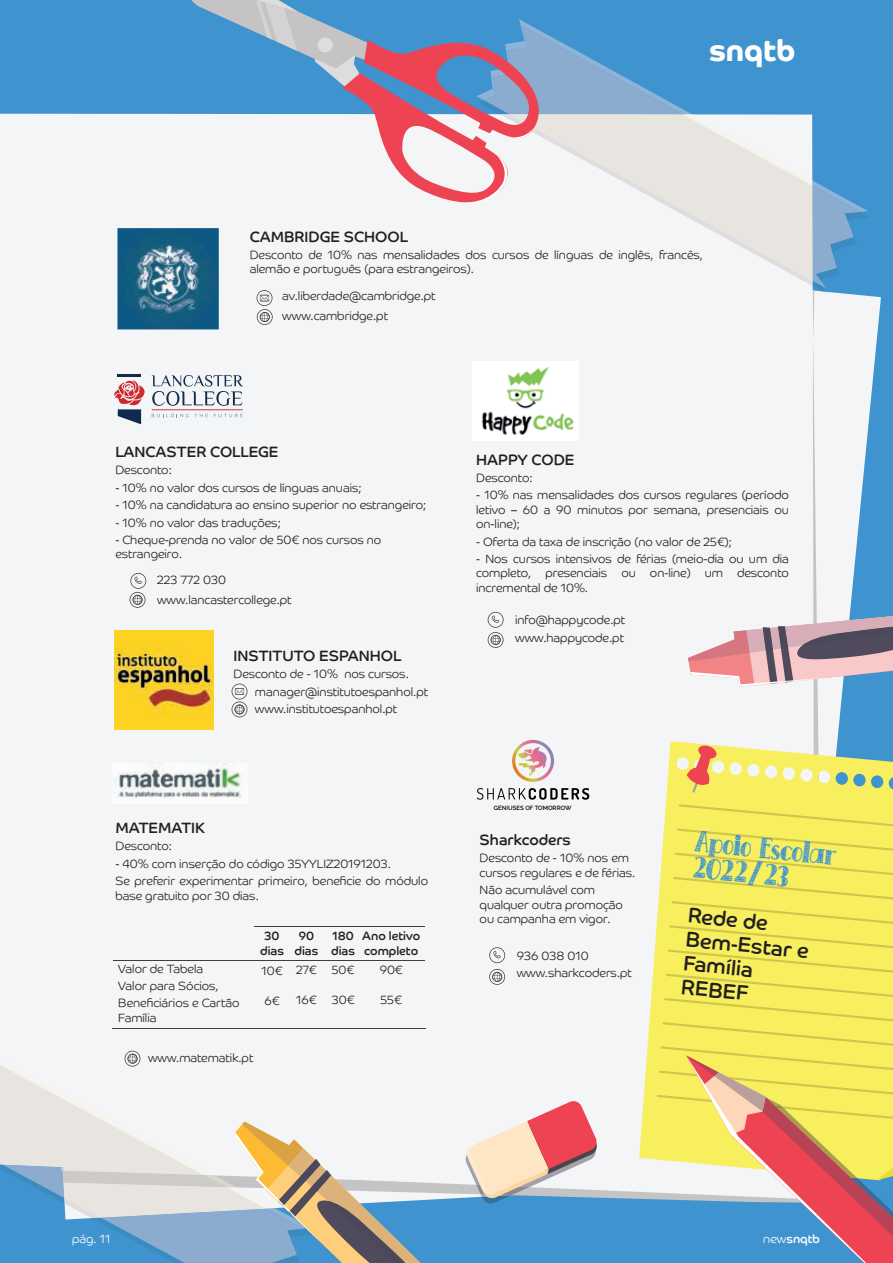
<style>
.page{position:relative;width:893px;height:1263px;background:#3f94d0}
.page>*{position:absolute;margin:0;border:0;box-sizing:border-box;transform-origin:0 0}
.t1{font:30px/26.5px "School Room";color:#3f94d0}
.t2{font:700 30px "Co Headline";color:#fff}
.t3{font:21px/24px "Co Headline";color:#231f20}
.t4{font:15px "Co Headline";color:#231f20}
.t5{font:300 12px/14.4px "Co Headline";color:#231f20}
.t6{font:12px/15px "Co Headline";color:#231f20;text-align:center}
.t7{font:12px "Co Headline";color:#fff}
.t8{font:300 12px "Co Headline";color:#fff}
.t9{font:600 6.15px "Raleway";color:#000001}
.s1{font-weight:300}
</style>
<div class="page">
<svg style="left:824px;top:292px;width:57px;height:449px;fill:#f4f5f6"></svg>
<div style="left:0;top:114px;width:815px;height:1085px;background:#f4f5f6"></div>
<svg style="left:812px;top:288px;width:16px;height:7px"></svg>
<svg style="left:476px;top:204px;width:392px;height:84px;fill:#f4f5f6"></svg>
<svg style="left:484px;top:34px;width:376px;height:252px"></svg>
<svg style="left:509px;top:114px;width:303px;height:167px;background:#edeceb"></svg>
<svg style="left:639px;top:741px;width:254px;height:439px;background:#eaeba1"></svg>
<svg style="left:657px;top:804px;width:236px;height:316px;background:#f3eb5d"></svg>
<svg style="left:687px;top:744px;width:30px;height:49px"></svg>
<svg style="left:187px;top:0;width:360px;height:204px"></svg>
<svg style="left:465px;top:1100px;width:133px;height:103px;background:#e0bbb9"></svg>
<svg style="left:688px;top:613px;width:205px;height:74px;background:#c4acb5"></svg>
<svg style="left:686px;top:1055px;width:207px;height:208px"></svg>
<svg style="left:257px;top:290px;width:16px;height:35px"></svg>
<svg style="left:232px;top:684px;width:15px;height:33px"></svg>
<svg style="left:130px;top:573px;width:16px;height:35px"></svg>
<svg style="left:489px;top:947px;width:16px;height:16px"></svg>
<svg style="left:489px;top:969px;width:16px;height:16px"></svg>
<hr style="left:113px;top:960px;width:311px;height:1px;background:#3e3e3f">
<hr style="left:113px;top:1028px;width:313px;height:1px;background:#3e3e3f">
<hr style="left:254px;top:926px;width:170px;height:1px;background:#3e3e3f">
<svg style="left:0;top:1051px;width:451px;height:212px;background:#c7d2d8"></svg>
<svg style="left:477px;top:788px;width:112px;height:12px"></svg>
<svg style="left:512px;top:740px;width:42px;height:42px;background:#e2c7c0"></svg>
<img style="left:115px;top:630px;width:99px;height:100px">
<img style="left:472px;top:362px;width:106px;height:79px">
<img style="left:117px;top:228px;width:102px;height:101px">
<hr style="left:118px;top:375px;width:23px;height:2px;background:#0f2a4c">
<svg style="left:114px;top:380px;width:31px;height:44px"></svg>
<svg style="left:152px;top:375px;width:91px;height:31px;background:#c4cbd3"></svg>
<hr style="left:152px;top:409px;width:91px;height:1px;background:#ce292d">
<svg style="left:152px;top:414px;width:56px;height:3px"></svg>
<svg style="left:214px;top:414px;width:29px;height:3px"></svg>
<img style="left:113px;top:764px;width:134px;height:40px">
<svg style="left:488px;top:612px;width:16px;height:36px"></svg>
<h1 class="t2" style="left:709px;top:33px;width:88px">snqtb</h1>
<p class="t4" style="left:250px;top:228px;width:160px">CAMBRIDGE SCHOOL</p>
<p class="t5" style="left:250px;top:248px;width:455px">Desconto de 10% nas mensalidades dos cursos de línguas de inglês, francês, alemão e português (para estrangeiros).</p>
<p class="t5" style="left:282px;top:285px;width:155px;line-height:20.4px">av.liberdade@cambridge.pt www.cambridge.pt</p>
<p class="t4" style="left:115px;top:443px;width:165px">LANCASTER COLLEGE</p>
<p class="t5" style="left:115px;top:463px;width:58px">Desconto:</p>
<p class="t5" style="left:115px;top:480px;width:248px">- 10% no valor dos cursos de línguas anuais;</p>
<p class="t5" style="left:115px;top:498px;width:313px">- 10% na candidatura ao ensino superior no estrangeiro;</p>
<p class="t5" style="left:115px;top:515px;width:167px">- 10% no valor das traduções;</p>
<p class="t5" style="left:115px;top:533px;width:267px">- Cheque-prenda no valor de 50€ nos cursos no estrangeiro.</p>
<p class="t5" style="left:157px;top:570px;width:136px;line-height:20.4px">223 772 030 www.lancastercollege.pt</p>
<p class="t4" style="left:233px;top:647px;width:170px">INSTITUTO ESPANHOL</p>
<p class="t5" style="left:255px;top:665px;width:175px;line-height:17.4px;text-indent:-22px">Desconto de - 10% nos cursos. manager@institutoespanhol.pt www.institutoespanhol.pt</p>
<p class="t4" style="left:115px;top:819px;width:91px">MATEMATIK</p>
<p class="t5" style="left:115px;top:839px;width:58px">Desconto:</p>
<p class="t5" style="left:115px;top:855px;width:314px;line-height:17.4px">- 40% com inserção do código 35YYLIZ20191203.<br>Se preferir experimentar primeiro, beneficie do módulo</p>
<p class="t5" style="left:115px;top:888px;width:145px">base gratuito por 30 dias.</p>
<p class="t5" style="left:118px;top:960px;width:123px;line-height:17.4px">Valor de Tabela<br>Valor para Sócios,<br>Beneficiários e Cartão</p>
<p class="t5" style="left:118px;top:1010px;width:40px">Família</p>
<p class="t6" style="left:260px;top:929px;width:25px">30 dias</p>
<p class="t5" style="left:261px;top:963px;width:23px">10€</p>
<p class="t5" style="left:264px;top:993px;width:17px">6€</p>
<p class="t6" style="left:295px;top:928px;width:25px">90 dias</p>
<p class="t5" style="left:296px;top:963px;width:22px">27€</p>
<p class="t5" style="left:296px;top:993px;width:22px">16€</p>
<p class="t5" style="left:148px;top:1050px;width:107px">www.matematik.pt</p>
<p class="t6" style="left:331px;top:928px;width:25px;text-align:left">180 dias</p>
<p class="t5" style="left:332px;top:963px;width:24px">50€</p>
<p class="t5" style="left:332px;top:993px;width:24px">30€</p>
<p class="t6" style="left:362px;top:928px;width:59px;text-align:left">Ano letivo completo</p>
<p class="t5" style="left:380px;top:963px;width:25px">90€</p>
<p class="t5" style="left:381px;top:993px;width:23px">55€</p>
<p class="t4" style="left:476px;top:451px;width:100px">HAPPY CODE</p>
<p class="t5" style="left:476px;top:471px;width:58px">Desconto:</p>
<p class="t5" style="left:476px;top:488px;width:314px;text-align:justify">- 10% nas mensalidades dos cursos regulares (período letivo – 60 a 90 minutos por semana, presenciais ou on-line);</p>
<p class="t5" style="left:476px;top:534px;width:257px">- Oferta da taxa de inscrição (no valor de 25€);</p>
<p class="t5" style="left:476px;top:552px;width:314px;text-align:justify">- Nos cursos intensivos de férias (meio-dia ou um dia completo, presenciais ou on-line) um desconto incremental de 10%.</p>
<p class="t5" style="left:515px;top:611px;width:112px;line-height:17.4px">info@happycode.pt www.happycode.pt</p>
<p class="t9" style="left:494px;top:804px;width:79px">GENIUSES OF TOMORROW</p>
<p class="t4" style="left:480px;top:831px;width:93px">Sharkcoders</p>
<p class="t5" style="left:480px;top:851px;width:157px">Desconto de - 10% nos em cursos regulares e de férias.</p>
<p class="t5" style="left:480px;top:883px;width:145px">Não acumulável com qualquer outra promoção ou campanha em vigor.</p>
<p class="t5" style="left:517px;top:947px;width:117px;line-height:17.4px">936 038 010 www.sharkcoders.pt</p>
<h1 class="t1" style="left:697px;top:828px;width:143px;rotate:6deg">Apoio Escolar<br>2022/23</h1>
<h2 class="t3" style="left:689px;top:903px;width:125px;rotate:6deg">Rede de<br>Bem-Estar e<br>Família<br>REBEF</h2>
<p class="t8" style="left:72px;top:1232px;width:40px">pág. 11</p>
<p class="t7" style="left:763px;top:1232px;width:58px"><span class="s1">new</span>snqtb</p>
</div>
